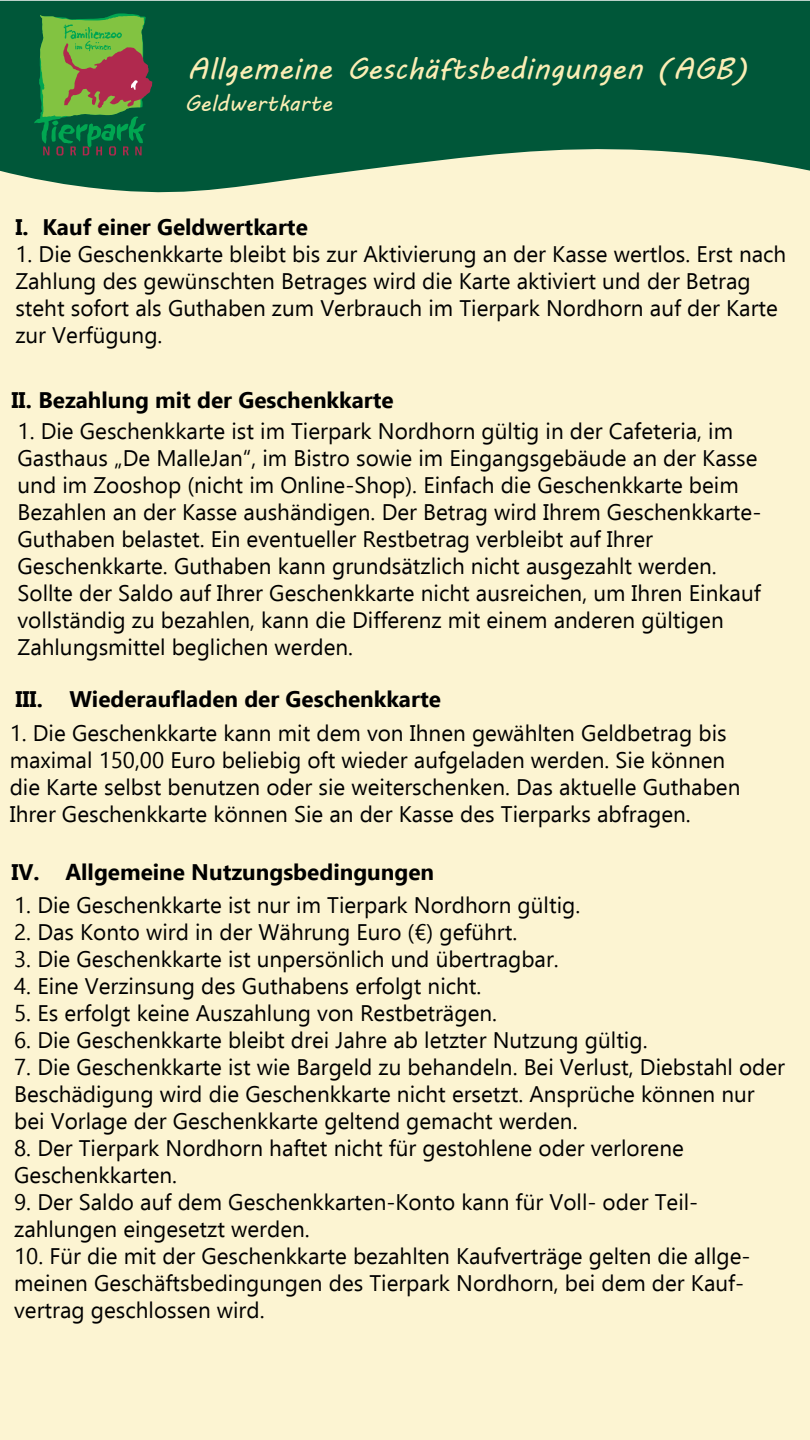
<style>
.page{position:relative;width:810px;height:1440px;background:#fff}
.page>*{position:absolute;margin:0;border:0;box-sizing:border-box;transform-origin:0 0}
.t1{font:30px "MV Boli";color:#fbedb4}
.t2{font:22.5px/26.9px "Ebrima";color:#000}
.t3{font:700 22.5px "Ebrima";color:#000}
.t4{font:22.5px "MV Boli";color:#fbedb4}
.s1{font-style:inherit}
</style>
<div class="page">
<div style="left:0;top:2px;width:809px;height:1438px;background:#fcf4d2"></div>
<svg style="left:0;top:1px;width:810px;height:196px;fill:#005739"></svg>
<svg style="left:34px;top:13px;width:118px;height:143px;background:#547f43"></svg>
<h1 class="t1" style="left:188px;top:48px;width:562px">Allgemeine Geschäftsbedingungen (AGB)</h1>
<p class="t4" style="left:185px;top:88px;width:149px">Geldwertkarte</p>
<p class="t3" style="left:15px;top:209px;width:294px"><span class="s1">I.</span> Kauf einer Geldwertkarte</p>
<p class="t2" style="left:15px;top:240px;width:772px">1. Die Geschenkkarte bleibt bis zur Aktivierung an der Kasse wertlos. Erst nach Zahlung des gewünschten Betrages wird die Karte aktiviert und der Betrag steht sofort als Guthaben zum Verbrauch im Tierpark Nordhorn auf der Karte zur Verfügung.</p>
<p class="t3" style="left:11px;top:382px;width:384px">II. Bezahlung mit der Geschenkkarte</p>
<p class="t2" style="left:18px;top:417px;width:745px">1. Die Geschenkkarte ist im Tierpark Nordhorn gültig in der Cafeteria, im Gasthaus „De MalleJan“, im Bistro sowie im Eingangsgebäude an der Kasse und im Zooshop (nicht im Online-Shop). Einfach die Geschenkkarte beim Bezahlen an der Kasse aushändigen. Der Betrag wird Ihrem Geschenkkarte-Guthaben belastet. Ein eventueller Restbetrag verbleibt auf Ihrer Geschenkkarte. Guthaben kann grundsätzlich nicht ausgezahlt werden.<br>Sollte der Saldo auf Ihrer Geschenkkarte nicht ausreichen, um Ihren Einkauf vollständig zu bezahlen, kann die Differenz mit einem anderen gültigen Zahlungsmittel beglichen werden.</p>
<p class="t3" style="left:15px;top:681px;width:427px">III. Wiederaufladen der Geschenkkarte</p>
<p class="t2" style="left:10px;top:719px;width:732px">1. Die Geschenkkarte kann mit dem von Ihnen gewählten Geldbetrag bis maximal 150,00 Euro beliebig oft wieder aufgeladen werden. Sie können die Karte selbst benutzen oder sie weiterschenken. Das aktuelle Guthaben Ihrer Geschenkkarte können Sie an der Kasse des Tierparks abfragen.</p>
<p class="t3" style="left:11px;top:854px;width:424px">IV. Allgemeine Nutzungsbedingungen</p>
<p class="t2" style="left:14px;top:891px;width:568px">1. Die Geschenkkarte ist nur im Tierpark Nordhorn gültig.</p>
<p class="t2" style="left:14px;top:918px;width:505px">2. Das Konto wird in der Währung Euro (€) geführt.</p>
<p class="t2" style="left:14px;top:945px;width:546px">3. Die Geschenkkarte ist unpersönlich und übertragbar.</p>
<p class="t2" style="left:14px;top:972px;width:469px">4. Eine Verzinsung des Guthabens erfolgt nicht.</p>
<p class="t2" style="left:14px;top:999px;width:484px">5. Es erfolgt keine Auszahlung von Restbeträgen.</p>
<p class="t2" style="left:14px;top:1026px;width:635px">6. Die Geschenkkarte bleibt drei Jahre ab letzter Nutzung gültig.</p>
<p class="t2" style="left:14px;top:1053px;width:772px">7. Die Geschenkkarte ist wie Bargeld zu behandeln. Bei Verlust, Diebstahl oder<br>Beschädigung wird die Geschenkkarte nicht ersetzt. Ansprüche können nur bei Vorlage der Geschenkkarte geltend gemacht werden.</p>
<p class="t2" style="left:14px;top:1134px;width:671px">8. Der Tierpark Nordhorn haftet nicht für gestohlene oder verlorene<br>Geschenkkarten.</p>
<p class="t2" style="left:14px;top:1188px;width:686px">9. Der Saldo auf dem Geschenkkarten-Konto kann für Voll- oder Teil&shy;zahlungen eingesetzt werden.</p>
<p class="t2" style="left:14px;top:1242px;width:738px">10. Für die mit der Geschenkkarte bezahlten Kaufverträge gelten die allge&shy;meinen Geschäftsbedingungen des Tierpark Nordhorn, bei dem der Kauf&shy;vertrag geschlossen wird.</p>
</div>
